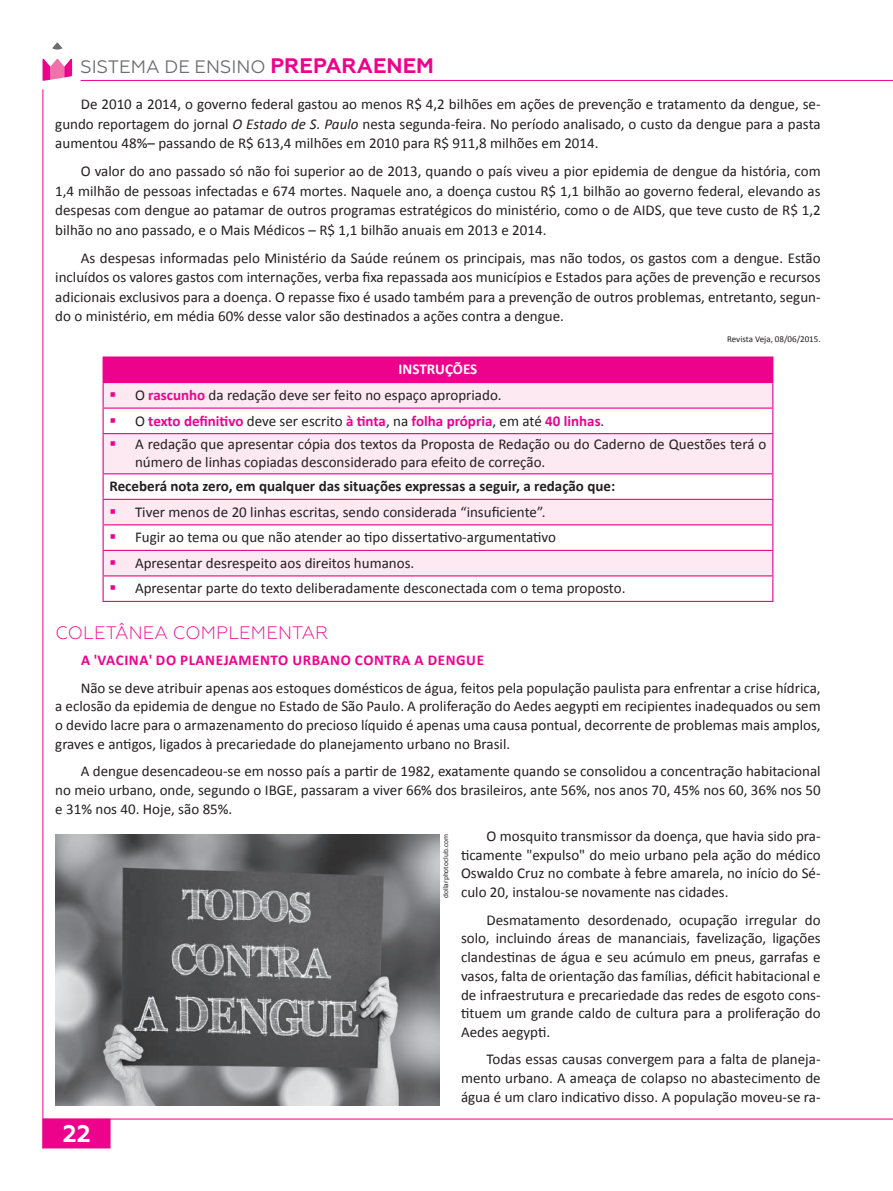
<style>
.page{position:relative;width:893px;height:1191px;background:#fff}
.page>*{position:absolute;margin:0;border:0;box-sizing:border-box;transform-origin:0 0}
.t1{font:700 24px "Geometria";color:#fff}
.t2{font:18px "Geometria";color:#6c6d70}
.t3{font:300 18px "Geometria";letter-spacing:.01em;color:#ed028c}
.t4{font:15px/18.8px "Calibri";color:#231f20;text-align:justify}
.t5{font:700 15px "Calibri";color:#231f20}
.t6{font:700 15px "Calibri";letter-spacing:.015em;color:#ed028c}
.t7{font:700 15px "Calibri";letter-spacing:.04em;color:#ed028c}
.t8{font:700 15px "Calibri";color:#fff}
.t9{font:9px "Calibri";color:#231f20}
.t10{font:7.5px "Calibri";color:#231f20}
.s1{font-weight:700;font-size:21px;color:#ed028c}
.s2{font-style:italic}
.s3{color:#ed028c}
.s4{font-weight:700;color:#ed028c}
.s5{font-weight:400;color:#231f20}
</style>
<div class="page">
<svg style="left:43px;top:59px;width:29px;height:22px"></svg>
<svg style="left:52px;top:43px;width:10px;height:7px"></svg>
<hr style="left:81px;top:80px;width:812px;height:1px;background:#ed028c">
<hr style="left:43px;top:1118px;width:850px;height:1px;background:#ed028c">
<hr style="left:43px;top:89px;width:1px;height:1059px;background:#ed028c">
<div style="left:43px;top:1119px;width:67px;height:28px;background:#ed028c"></div>
<div style="left:43px;top:1118px;width:68px;height:30px;border:2px solid #ed028c"></div>
<div style="left:103px;top:357px;width:670px;height:25px;background:#ed028c"></div>
<div style="left:104px;top:383px;width:668px;height:24px;background:#fce9f1"></div>
<svg style="left:104px;top:434px;width:668px;height:167px;fill:#fce9f1"></svg>
<hr style="left:103px;top:407px;width:670px;height:2px;background:#ed028c">
<hr style="left:103px;top:433px;width:670px;height:1px;background:#ed028c">
<hr style="left:103px;top:434px;width:1px;height:39px;background:#ed028c">
<hr style="left:772px;top:434px;width:1px;height:39px;background:#ed028c">
<hr style="left:103px;top:473px;width:670px;height:1px;background:#ed028c">
<hr style="left:103px;top:499px;width:670px;height:1px;background:#ed028c">
<hr style="left:103px;top:524px;width:670px;height:1px;background:#ed028c">
<hr style="left:103px;top:550px;width:670px;height:1px;background:#ed028c">
<hr style="left:103px;top:575px;width:670px;height:1px;background:#ed028c">
<svg style="left:103px;top:474px;width:1px;height:127px"></svg>
<svg style="left:772px;top:474px;width:1px;height:127px"></svg>
<hr style="left:103px;top:601px;width:670px;height:1px;background:#ed028c">
<svg style="left:103px;top:383px;width:1px;height:50px"></svg>
<hr style="left:103px;top:356px;width:670px;height:1px;background:#ed028c">
<svg style="left:772px;top:383px;width:1px;height:50px"></svg>
<hr style="left:103px;top:382px;width:670px;height:1px;background:#ed028c">
<img style="left:55px;top:834px;width:385px;height:272px">
<p class="t2" style="left:81px;top:57px;width:355px">SISTEMA DE ENSINO <span class="s1">PREPARAENEM</span></p>
<p class="t4" style="left:55px;top:94px;width:767px;line-height:19.5px;text-indent:26px">De 2010 a 2014, o governo federal gastou ao menos R$ 4,2 bilhões em ações de prevenção e tratamento da dengue, se&shy;gundo reportagem do jornal <span class="s2">O Estado de S. Paulo</span> nesta segunda-feira. No período analisado, o custo da dengue para a pasta aumentou 48%– passando de R$ 613,4 milhões em 2010 para R$ 911,8 milhões em 2014.</p>
<p class="t4" style="left:55px;top:161px;width:767px;line-height:19.5px;text-indent:26px">O valor do ano passado só não foi superior ao de 2013, quando o país viveu a pior epidemia de dengue da história, com 1,4 milhão de pessoas infectadas e 674 mortes. Naquele ano, a doença custou R$ 1,1 bilhão ao governo federal, elevando as despesas com dengue ao patamar de outros programas estratégicos do ministério, como o de AIDS, que teve custo de R$ 1,2 bilhão no ano passado, e o Mais Médicos – R$ 1,1 bilhão anuais em 2013 e 2014.</p>
<p class="t4" style="left:55px;top:247px;width:767px;line-height:19.5px;text-indent:26px">As despesas informadas pelo Ministério da Saúde reúnem os principais, mas não todos, os gastos com a dengue. Estão incluídos os valores gastos com internações, verba fixa repassada aos municípios e Estados para ações de prevenção e recursos adicionais exclusivos para a doença. O repasse fixo é usado também para a prevenção de outros problemas, entretanto, segun&shy;do o ministério, em média 60% desse valor são destinados a ações contra a dengue.</p>
<p class="t9" style="left:727px;top:333px;width:95px">Revista Veja, 08/06/2015.</p>
<p class="t8" style="left:399px;top:359px;width:80px">INSTRUÇÕES</p>
<p class="t4" style="left:109px;top:385px;width:394px"><span class="s3">▪</span> O <span class="s4">rascunho</span> da redação deve ser feito no espaço apropriado.</p>
<p class="t6" style="left:109px;top:410px;width:496px">▪ <span class="s5">O</span> texto definitivo <span class="s5">deve ser escrito</span> à tinta<span class="s5">, na</span> folha própria<span class="s5">, em até</span> 40 linhas<span class="s5">.</span></p>
<p class="t4" style="left:135px;top:435px;width:633px;line-height:18px;text-indent:-26px"><span class="s3">▪</span> A redação que apresentar cópia dos textos da Proposta de Redação ou do Caderno de Questões terá o número de linhas copiadas desconsiderado para efeito de correção.</p>
<p class="t5" style="left:109px;top:475px;width:507px">Receberá nota zero, em qualquer das situações expressas a seguir, a redação que:</p>
<p class="t4" style="left:109px;top:502px;width:438px"><span class="s3">▪</span> Tiver menos de 20 linhas escritas, sendo considerada “insuficiente”.</p>
<p class="t4" style="left:109px;top:527px;width:448px"><span class="s3">▪</span> Fugir ao tema ou que não atender ao tipo dissertativo-argumentativo</p>
<p class="t4" style="left:109px;top:553px;width:306px"><span class="s3">▪</span> Apresentar desrespeito aos direitos humanos.</p>
<p class="t4" style="left:109px;top:578px;width:517px"><span class="s3">▪</span> Apresentar parte do texto deliberadamente desconectada com o tema proposto.</p>
<p class="t3" style="left:55px;top:622px;width:275px">COLETÂNEA COMPLEMENTAR</p>
<p class="t7" style="left:81px;top:650px;width:404px">A 'VACINA' DO PLANEJAMENTO URBANO CONTRA A DENGUE</p>
<p class="t4" style="left:55px;top:678px;width:767px;text-indent:26px">Não se deve atribuir apenas aos estoques domésticos de água, feitos pela população paulista para enfrentar a crise hídrica, a eclosão da epidemia de dengue no Estado de São Paulo. A proliferação do Aedes aegypti em recipientes inadequados ou sem o devido lacre para o armazenamento do precioso líquido é apenas uma causa pontual, decorrente de problemas mais amplos, graves e antigos, ligados à precariedade do planejamento urbano no Brasil.</p>
<p class="t4" style="left:55px;top:761px;width:767px;text-indent:26px">A dengue desencadeou-se em nosso país a partir de 1982, exatamente quando se consolidou a concentração habitacional no meio urbano, onde, segundo o IBGE, passaram a viver 66% dos brasileiros, ante 56%, nos anos 70, 45% nos 60, 36% nos 50 e 31% nos 40. Hoje, são 85%.</p>
<p class="t4" style="left:461px;top:826px;width:361px;text-indent:26px">O mosquito transmissor da doença, que havia sido pra&shy;ticamente "expulso" do meio urbano pela ação do médico Oswaldo Cruz no combate à febre amarela, no início do Sé&shy;culo 20, instalou-se novamente nas cidades.</p>
<p class="t4" style="left:461px;top:909px;width:361px;text-indent:26px">Desmatamento desordenado, ocupação irregular do solo, incluindo áreas de mananciais, favelização, ligações clandestinas de água e seu acúmulo em pneus, garrafas e vasos, falta de orientação das famílias, déficit habitacional e de infraestrutura e precariedade das redes de esgoto cons&shy;tituem um grande caldo de cultura para a proliferação do Aedes aegypti.</p>
<p class="t4" style="left:461px;top:1049px;width:361px;text-indent:26px">Todas essas causas convergem para a falta de planeja&shy;mento urbano. A ameaça de colapso no abastecimento de água é um claro indicativo disso. A população moveu-se ra-</p>
<p class="t10" style="left:441px;top:898px;width:65px;rotate:-90deg">dollarphotoclub.com</p>
<h1 class="t1" style="left:63px;top:1119px;width:29px">22</h1>
</div>
